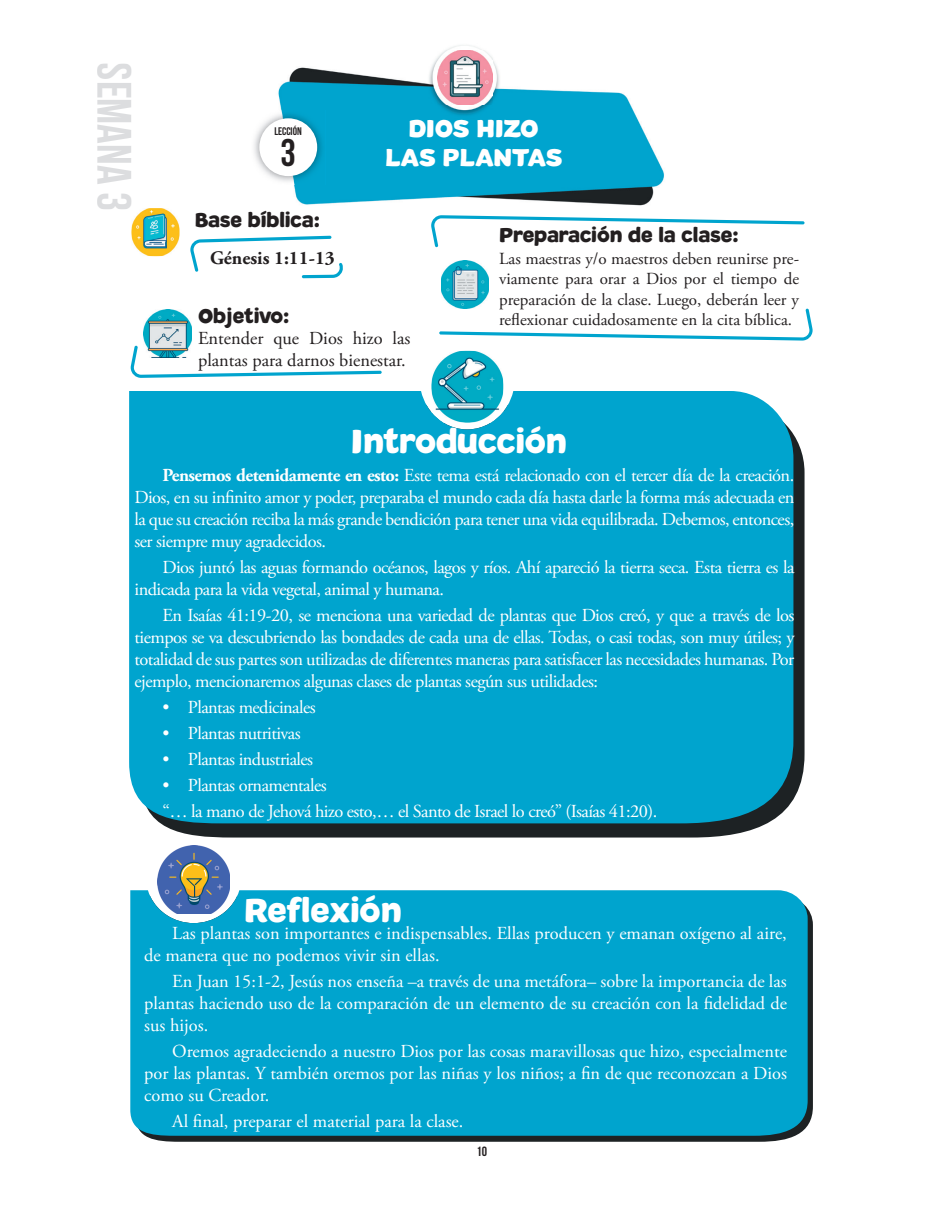
<style>
.page{position:relative;width:932px;height:1215px;background:#fff}
.page>*{position:absolute;margin:0;border:0;box-sizing:border-box;transform-origin:0 0}
.t1{font:48.3px "Bebas Neue";color:#dcdddf}
.t2{font:38.55px "Bebas Neue";color:#231f20}
.t3{font:32.7px "Dozen";color:#fff}
.t4{font:24px "Dozen";color:#fff}
.t5{font:19.8px "Dozen";color:#231f20}
.t6{font:700 19.05px "Adobe Garamond Pro";color:#231f20}
.t7{font:18.3px/22px "Adobe Garamond Pro";letter-spacing:-.03em;color:#fff;text-align:justify}
.t8{font:18.3px/22px "Adobe Garamond Pro";color:#fff}
.t9{font:18.3px/22px "Adobe Garamond Pro";color:#231f20}
.t10{font:16.95px/20.2px "Adobe Garamond Pro";color:#231f20;text-align:justify}
.t11{font:13.5px "Bebas Neue";color:#231f20}
.t12{font:10.95px "Bebas Neue";color:#231f20}
.s1{font-weight:700}
</style>
<div class="page">
<img style="left:158px;top:846px;width:72px;height:44px">
<svg style="left:146px;top:908px;width:666px;height:234px;background:#30383b"></svg>
<div style="left:130px;top:890px;width:677px;height:246px;background:#00a4ce"></div>
<svg style="left:160px;top:434px;width:644px;height:404px;background:#3b4346"></svg>
<div style="left:129px;top:391px;width:664px;height:432px;background:#00a4ce"></div>
<img style="left:431px;top:351px;width:72px;height:61px">
<img style="left:431px;top:412px;width:72px;height:11px">
<img style="left:131px;top:208px;width:48px;height:48px">
<svg style="left:190px;top:236px;width:153px;height:42px"></svg>
<img style="left:144px;top:309px;width:48px;height:37px">
<svg style="left:131px;top:346px;width:251px;height:32px"></svg>
<img style="left:441px;top:261px;width:48px;height:48px">
<svg style="left:431px;top:215px;width:373px;height:32px"></svg>
<svg style="left:439px;top:309px;width:373px;height:32px"></svg>
<img style="left:278px;top:45px;width:386px;height:161px">
<img style="left:437px;top:50px;width:55px;height:55px">
<img style="left:254px;top:110px;width:71px;height:74px">
<div style="left:259px;top:118px;width:58px;height:58px;background:#fff;border-radius:50%"></div>
<h1 class="t1" style="left:141px;top:62px;width:150px;rotate:90deg">SEMANA 3</h1>
<h3 class="t4" style="left:409px;top:115px;width:131px">DIOS HIZO</h3>
<p class="t12" style="left:274px;top:125px;width:29px">LECCIÓN</p>
<h2 class="t2" style="left:280px;top:131px;width:17px">3</h2>
<h3 class="t4" style="left:385px;top:144px;width:179px">LAS PLANTAS</h3>
<p class="t5" style="left:195px;top:209px;width:126px">Base bíblica:</p>
<p class="t6" style="left:210px;top:247px;width:126px">Génesis 1:11-13</p>
<p class="t5" style="left:198px;top:304px;width:93px">Objetivo:</p>
<p class="t9" style="left:198px;top:327px;width:214px">Entender que Dios hizo las plantas para darnos bienestar.</p>
<p class="t5" style="left:499px;top:223px;width:241px">Preparación de la clase:</p>
<p class="t10" style="left:499px;top:249px;width:301px">Las maestras y/o maestros deben reunirse pre&shy;viamente para orar a Dios por el tiempo de preparación de la clase. Luego, deberán leer y reflexionar cuidadosamente en la cita bíblica.</p>
<h3 class="t3" style="left:351px;top:422px;width:217px">Introducción</h3>
<p class="t7" style="left:134px;top:465px;width:661px;text-indent:28px"><span class="s1">Pensemos detenidamente en esto:</span> Este tema está relacionado con el tercer día de la creación.<br>Dios, en su infinito amor y poder, preparaba el mundo cada día hasta darle la forma más adecuada en la que su creación reciba la más grande bendición para tener una vida equilibrada. Debemos, entonces, ser siempre muy agradecidos.</p>
<p class="t7" style="left:134px;top:557px;width:661px;text-indent:28px">Dios juntó las aguas formando océanos, lagos y ríos. Ahí apareció la tierra seca. Esta tierra es la indicada para la vida vegetal, animal y humana.</p>
<p class="t7" style="left:134px;top:605px;width:661px;text-indent:28px">En Isaías 41:19-20, se menciona una variedad de plantas que Dios creó, y que a través de los tiempos se va descubriendo las bondades de cada una de ellas. Todas, o casi todas, son muy útiles; y totalidad de sus partes son utilizadas de diferentes maneras para satisfacer las necesidades humanas. Por ejemplo, mencionaremos algunas clases de plantas según sus utilidades:</p>
<p class="t7" style="left:162px;top:697px;width:155px">• Plantas medicinales</p>
<p class="t7" style="left:162px;top:723px;width:140px">• Plantas nutritivas</p>
<p class="t7" style="left:162px;top:749px;width:152px">• Plantas industriales</p>
<p class="t7" style="left:162px;top:773px;width:496px;line-height:26px">• Plantas ornamentales<br>“… la mano de Jehová hizo esto,… el Santo de Israel lo creó” (Isaías 41:20).</p>
<h3 class="t3" style="left:244px;top:891px;width:159px">Reflexión</h3>
<p class="t8" style="left:144px;top:923px;width:644px;text-indent:28px">Las plantas son importantes e indispensables. Ellas producen y emanan oxígeno al aire, de manera que no podemos vivir sin ellas.</p>
<p class="t7" style="left:144px;top:971px;width:644px;text-indent:28px">En Juan 15:1-2, Jesús nos enseña –a través de una metáfora– sobre la importancia de las plantas haciendo uso de la comparación de un elemento de su creación con la fidelidad de sus hijos.</p>
<p class="t7" style="left:144px;top:1041px;width:644px;text-indent:28px">Oremos agradeciendo a nuestro Dios por las cosas maravillosas que hizo, especialmente por las plantas. Y también oremos por las niñas y los niños; a fin de que reconozcan a Dios como su Creador.</p>
<p class="t8" style="left:172px;top:1111px;width:293px">Al final, preparar el material para la clase.</p>
<p class="t11" style="left:476px;top:1143px;width:12px">10</p>
</div>
